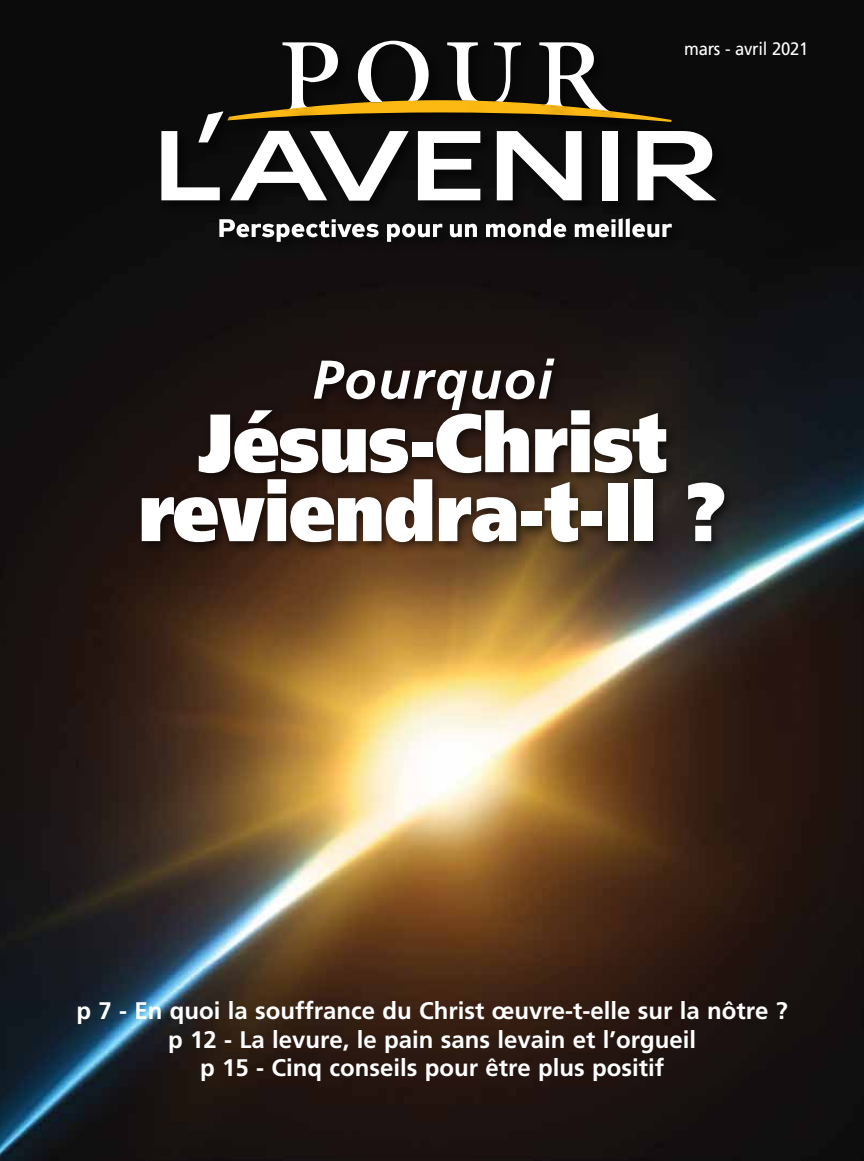
<style>
.page{position:relative;width:864px;height:1161px;background:#fff}
.page>*{position:absolute;margin:0;border:0;box-sizing:border-box;transform-origin:0 0}
.t1{font:900 82.5px/69px "Frutiger";letter-spacing:-.01em;color:#fff;text-align:center;scale:.89 1}
.t2{font:italic 700 54.45px "Frutiger";letter-spacing:.03em;color:#fff}
.t3{font:700 24px/28.5px "Frutiger";color:#fff;text-align:center}
.t4{font:18px "Frutiger";letter-spacing:-.015em;color:#fff;scale:.93 1}
</style>
<div class="page">
<img style="left:0;top:0;width:864px;height:1161px">
<div style="left:217px;top:217px;width:32px;height:34px;background:#0f0f0f"></div>
<div style="left:249px;top:222px;width:26px;height:29px;background:#0e0e0e"></div>
<div style="left:274px;top:222px;width:30px;height:34px;background:#0f0f0f"></div>
<div style="left:290px;top:222px;width:28px;height:29px;background:#0f0d0e"></div>
<div style="left:318px;top:219px;width:25px;height:32px;background:#120c0e"></div>
<div style="left:329px;top:218px;width:21px;height:33px;background:#120c0e"></div>
<div style="left:350px;top:222px;width:28px;height:29px;background:#120c0e"></div>
<div style="left:365px;top:222px;width:27px;height:29px;background:#100c0e"></div>
<svg style="left:219px;top:219px;width:160px;height:23px"></svg>
<div style="left:385px;top:222px;width:29px;height:34px;background:#130d0f"></div>
<div style="left:400px;top:222px;width:29px;height:29px;background:#120c0e"></div>
<div style="left:416px;top:222px;width:28px;height:29px;background:#110c0e"></div>
<div style="left:431px;top:222px;width:25px;height:29px;background:#100d0e"></div>
<svg style="left:387px;top:224px;width:55px;height:18px"></svg>
<div style="left:448px;top:222px;width:28px;height:29px;background:#000;opacity:.5"></div>
<div style="left:463px;top:222px;width:28px;height:29px;background:#0f0c0d"></div>
<svg style="left:450px;top:224px;width:27px;height:13px"></svg>
<div style="left:484px;top:222px;width:35px;height:29px;background:#110c0e"></div>
<div style="left:506px;top:222px;width:29px;height:29px;background:#110b0d"></div>
<div style="left:521px;top:222px;width:28px;height:29px;background:#110b0d"></div>
<div style="left:536px;top:217px;width:29px;height:34px;background:#100b0d"></div>
<div style="left:552px;top:222px;width:28px;height:29px;background:#0d0d0d"></div>
<svg style="left:486px;top:218px;width:81px;height:19px"></svg>
<div style="left:573px;top:222px;width:35px;height:29px;background:#0e0e0e"></div>
<div style="left:595px;top:222px;width:28px;height:29px;background:#0d0d0d"></div>
<div style="left:616px;top:217px;width:21px;height:34px;background:#0d0d0d"></div>
<div style="left:623px;top:217px;width:21px;height:34px;background:#0d0d0d"></div>
<div style="left:631px;top:222px;width:28px;height:29px;background:#0d0d0d"></div>
<div style="left:645px;top:222px;width:28px;height:29px;background:#0d0d0d"></div>
<div style="left:660px;top:222px;width:26px;height:29px;background:#0c0c0c"></div>
<svg style="left:575px;top:218px;width:97px;height:19px"></svg>
<div style="left:356px;top:38px;width:87px;height:78px;background:#0b0b0b"></div>
<div style="left:635px;top:129px;width:94px;height:86px;background:#0b0b0b"></div>
<div style="left:495px;top:129px;width:101px;height:86px;background:#0f0f0f"></div>
<div style="left:416px;top:129px;width:79px;height:86px;background:#0d0d0d"></div>
<div style="left:229px;top:129px;width:111px;height:85px;background:#0f0f0f"></div>
<div style="left:309px;top:129px;width:113px;height:86px;background:#0f0f0f"></div>
<div style="left:159px;top:129px;width:75px;height:86px;background:#0b0b0b"></div>
<div style="left:599px;top:129px;width:33px;height:86px;background:#0c0c0c"></div>
<svg style="left:161px;top:41px;width:556px;height:160px"></svg>
<div style="left:136px;top:353px;width:600px;height:202px;background:#000;opacity:.61"></div>
<p class="t4" style="left:684px;top:39px;width:135px">mars - avril 2021</p>
<h2 class="t2" style="left:313px;top:348px;width:241px">Pourquoi</h2>
<h1 class="t1" style="left:138px;top:408px;width:664px">Jésus-Christ reviendra-t-Il ?</h1>
<p class="t3" style="left:76px;top:997px;width:713px">p 7 - En quoi la souffrance du Christ œuvre-t-elle sur la nôtre ? p 12 - La levure, le pain sans levain et l’orgueil<br>p 15 - Cinq conseils pour être plus positif</p>
</div>
